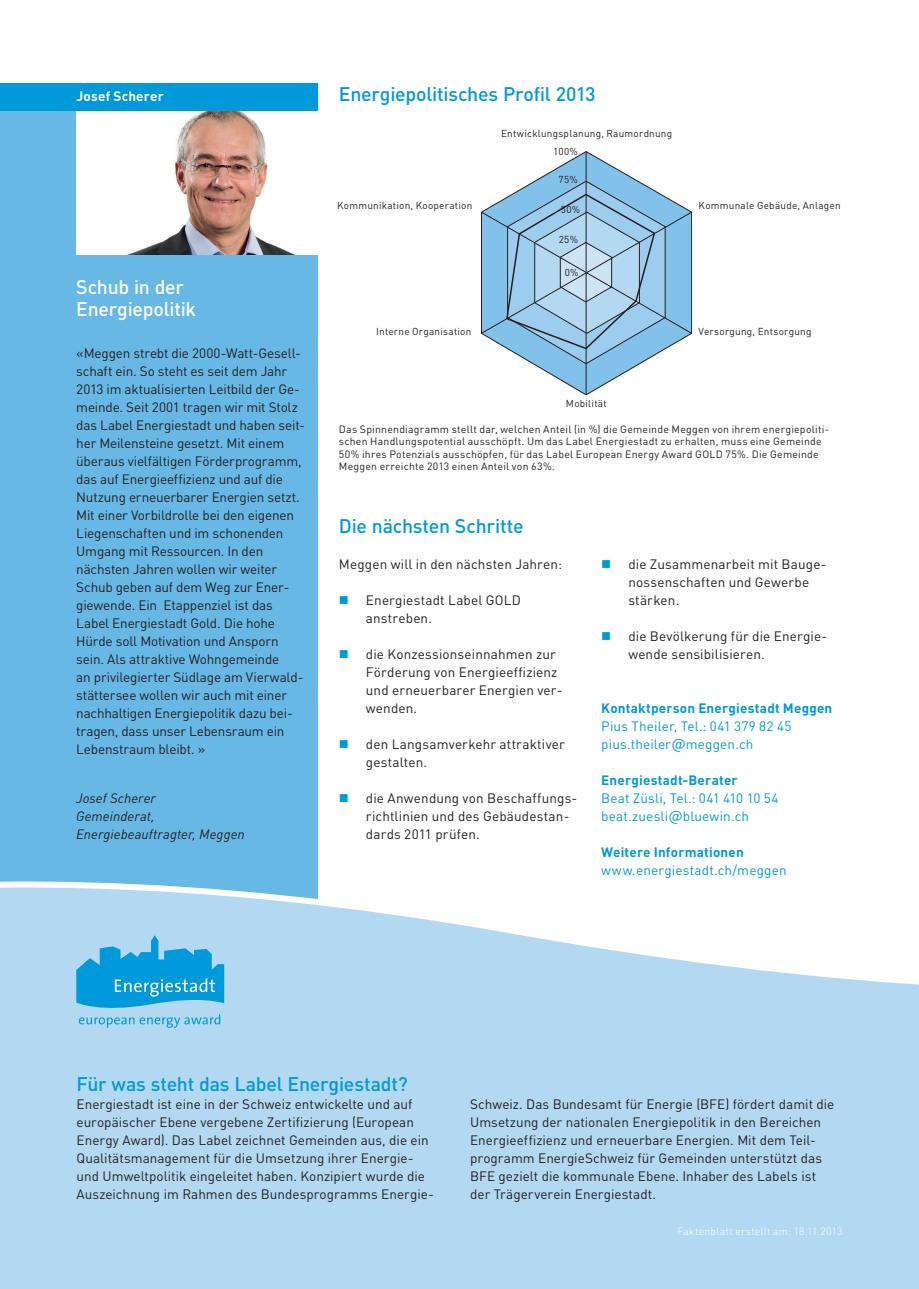
<style>
.page{position:relative;width:919px;height:1289px;background:#fff}
.page>*{position:absolute;margin:0;border:0;box-sizing:border-box;transform-origin:0 0}
.Untertitel_Frontseit{font:500 19.5px "DIN Pro";letter-spacing:-.01em;color:#0099da}
.Untertitel_klein{font:500 19.5px/22.5px "DIN Pro";letter-spacing:-.015em;color:#fff}
.Untertitel_klein-2{font:13.5px/18px "DIN Pro";letter-spacing:-.01em;color:#231f20}
.Fliesstext_Testimoni{font:13.5px/18px "DIN Pro";color:#231f20}
.Untertitel_klein-3{font:13.5px/18px "DIN Pro";letter-spacing:.01em;color:#231f20}
.t1{font:13.5px "DIN Pro";letter-spacing:.01em;color:#0099da}
.t2{font:700 13.5px "DIN Pro";letter-spacing:.015em;color:#0099da}
.Lauftext_schwarz_kur{font:italic 13.5px/18px "DIN Pro";letter-spacing:.005em;color:#231f20}
.Untertitel_klein-4{font:13.5px/18px "DIN Pro";letter-spacing:.015em;color:#231f20}
.Titel_Testimonial{font:700 13.5px "DIN Pro";letter-spacing:.015em;color:#fff}
.t3{font:10.5px/12.6px "DINOT";letter-spacing:.02em;color:#231f20}
.t4{font:300 10.5px "DIN Pro";letter-spacing:.02em;color:#fff}
.t5{font:10.05px "DIN Pro";letter-spacing:.025em;color:#231f20}
.s1{font-family:"DIN"}
.s2{font-size:15px}
</style>
<div class="page">
<div style="left:0;top:109px;width:317px;height:1142px;background:#68b8e6"></div>
<svg style="left:0;top:871px;width:918px;height:417px;background:#bbdcf2"></svg>
<img style="left:76px;top:110px;width:241px;height:144px">
<svg style="left:76px;top:935px;width:148px;height:92px;background:#53b6e4"></svg>
<svg style="left:533px;top:151px;width:107px;height:244px"></svg>
<hr style="left:586px;top:151px;width:1px;height:244px;background:#231f20">
<svg style="left:481px;top:181px;width:210px;height:183px;background:#98c2df"></svg>
<div style="left:0;top:83px;width:317px;height:27px;background:#0099da"></div>
<p class="Titel_Testimonial" style="left:77px;top:87px;width:89px">Josef Scherer</p>
<p class="Untertitel_klein" style="left:76px;top:275px;width:121px">Schub in der<br>Energiepolitik</p>
<p class="Untertitel_klein-2" style="left:76px;top:343px;width:230px"><span class="s1">«</span>Meggen strebt die 2000-Watt-Gesell&shy;schaft ein. So steht es seit dem Jahr 2013 im aktualisierten Leitbild der Ge&shy;meinde. Seit 2001 tragen wir mit Stolz das Label Energiestadt und haben seit&shy;her Meilensteine gesetzt. Mit einem überaus vielfältigen Förderprogramm, das auf Energieeffizienz und auf die Nutzung erneuerbarer Energien setzt.<br>Mit einer Vorbildrolle bei den eigenen Liegenschaften und im schonenden Umgang mit Ressourcen. In den nächsten Jahren wollen wir weiter Schub geben auf dem Weg zur Ener&shy;giewende. Ein Etappenziel ist das Label Energiestadt Gold. Die hohe Hürde soll Motivation und Ansporn sein. Als attraktive Wohngemeinde<br>an privilegierter Südlage am Vierwald&shy;stättersee wollen wir auch mit einer nachhaltigen Energiepolitik dazu bei&shy;tragen, dass unser Lebensraum ein Lebenstraum bleibt. <span class="s1">»</span></p>
<p class="Lauftext_schwarz_kur" style="left:76px;top:789px;width:81px">Josef Scherer</p>
<p class="Lauftext_schwarz_kur" style="left:76px;top:807px;width:170px">Gemeinderat,<br>Energiebeauftragter, Meggen</p>
<p class="Untertitel_Frontseit" style="left:339px;top:80px;width:258px">Energiepolitisches Profil 2013</p>
<p class="t5" style="left:337px;top:198px;width:136px">Kommunikation, Kooperation</p>
<p class="t5" style="left:376px;top:324px;width:97px">Interne Organisation</p>
<p class="t5" style="left:501px;top:126px;width:173px">Entwicklungsplanung, Raumordnung</p>
<p class="t5" style="left:553px;top:144px;width:26px">100%</p>
<p class="t5" style="left:558px;top:172px;width:21px">75%</p>
<p class="t5" style="left:560px;top:203px;width:21px">50%</p>
<p class="t5" style="left:558px;top:233px;width:21px">25%</p>
<p class="t5" style="left:564px;top:266px;width:15px">0%</p>
<p class="t5" style="left:566px;top:396px;width:42px">Mobilität</p>
<p class="t5" style="left:698px;top:198px;width:143px">Kommunale Gebäude, Anlagen</p>
<p class="t5" style="left:698px;top:324px;width:114px">Versorgung, Entsorgung</p>
<p class="t3" style="left:339px;top:422px;width:491px">Das Spinnendiagramm stellt dar, welchen Anteil (in %) die Gemeinde Meggen von ihrem energiepoliti&shy;schen Handlungspotential ausschöpft. Um das Label Energiestadt zu erhalten, muss eine Gemeinde 50% ihres Potenzials ausschöpfen, für das Label European Energy Award GOLD 75%. Die Gemeinde Meggen erreichte 2013 einen Anteil von 63%.</p>
<p class="Untertitel_Frontseit" style="left:339px;top:512px;width:186px">Die nächsten Schritte</p>
<p class="Untertitel_klein-3" style="left:339px;top:554px;width:224px">Meggen will in den nächsten Jahren:</p>
<p class="Untertitel_klein-4" style="left:366px;top:590px;width:156px">Energiestadt Label GOLD anstreben.</p>
<p class="Untertitel_klein-3" style="left:366px;top:644px;width:198px">die Konzessionseinnahmen zur<br>Förderung von Energieeffizienz und erneuerbarer Energien ver&shy;wenden.</p>
<p class="Untertitel_klein-3" style="left:366px;top:734px;width:200px">den Langsamverkehr attraktiver gestalten.</p>
<p class="Untertitel_klein-3" style="left:366px;top:788px;width:213px">die Anwendung von Beschaffungs&shy;richtlinien und des Gebäudestan&shy;dards 2011 prüfen.</p>
<p class="Untertitel_klein-3" style="left:628px;top:554px;width:200px">die Zusammenarbeit mit Bauge&shy;nossenschaften und Gewerbe stärken.</p>
<p class="Untertitel_klein-3" style="left:628px;top:626px;width:200px">die Bevölkerung für die Energie&shy;wende sensibilisieren.</p>
<p class="t2" style="left:601px;top:699px;width:232px">Kontaktperson Energiestadt Meggen</p>
<p class="t1" style="left:601px;top:717px;width:192px">Pius Theiler, Tel.: 041 379 82 45</p>
<p class="t1" style="left:601px;top:735px;width:154px">pius.theiler<span class="s2">@</span>meggen.ch</p>
<p class="t2" style="left:601px;top:771px;width:138px">Energiestadt-Berater</p>
<p class="t1" style="left:601px;top:789px;width:179px">Beat Züsli, Tel.: 041 410 10 54</p>
<p class="t1" style="left:601px;top:807px;width:149px">beat.zuesli<span class="s2">@</span>bluewin.ch</p>
<p class="t2" style="left:601px;top:843px;width:144px">Weitere Informationen</p>
<p class="t1" style="left:601px;top:861px;width:187px">www.energiestadt.ch/meggen</p>
<p class="Untertitel_Frontseit" style="left:77px;top:1070px;width:333px">Für was steht das Label Energiestadt?</p>
<p class="Fliesstext_Testimoni" style="left:77px;top:1094px;width:337px">Energiestadt ist eine in der Schweiz entwickelte und auf</p>
<p class="Fliesstext_Testimoni" style="left:77px;top:1112px;width:353px">europäischer Ebene vergebene Zertifizierung (European<br>Energy Award). Das Label zeichnet Gemeinden aus, die ein<br>Qualitätsmanagement für die Umsetzung ihrer Energie-</p>
<p class="Fliesstext_Testimoni" style="left:77px;top:1166px;width:359px">und Umweltpolitik eingeleitet haben. Konzipiert wurde die<br>Auszeichnung im Rahmen des Bundesprogramms Energie-</p>
<p class="Fliesstext_Testimoni" style="left:470px;top:1094px;width:366px">Schweiz. Das Bundesamt für Energie (BFE) fördert damit die</p>
<p class="Fliesstext_Testimoni" style="left:470px;top:1112px;width:352px">Umsetzung der nationalen Energiepolitik in den Bereichen<br>Energieeffizienz und erneuerbare Energien. Mit dem Teil-</p>
<p class="Fliesstext_Testimoni" style="left:470px;top:1148px;width:353px">programm EnergieSchweiz für Gemeinden unterstützt das<br>BFE gezielt die kommunale Ebene. Inhaber des Labels ist</p>
<p class="Fliesstext_Testimoni" style="left:470px;top:1184px;width:187px">der Trägerverein Energiestadt.</p>
<p class="t4" style="left:677px;top:1224px;width:166px">Faktenblatt erstellt am: 18.11.2013</p>
</div>
